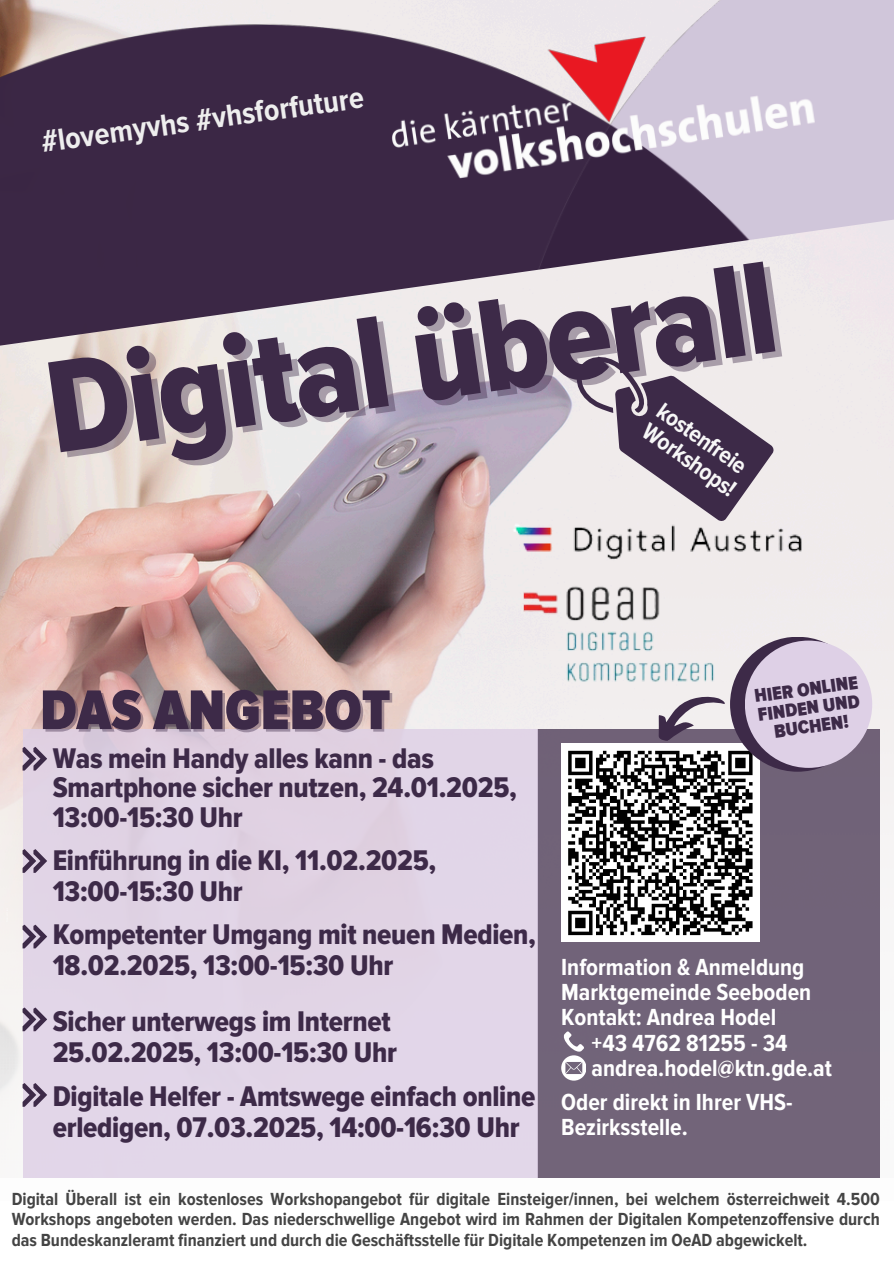
<style>
.page{position:relative;width:894px;height:1264px;background:#fff}
.page>*{position:absolute;margin:0;border:0;box-sizing:border-box;transform-origin:0 0}
.t1{font:135.75px "Proxima Nova Cond Extrabld";color:#3d2a48}
.t2{font:900 57.9px "Proxima Nova Cond";color:#3d2a48}
.t3{font:700 31.5px "Proxima Nova Cond";color:#eee}
.t4{font:29.55px/31px "Proxima Nova Cond Extrabld";letter-spacing:-.01em;color:#3d2a48}
.t5{font:600 27.45px "Proxima Nova Cond";color:#fff}
.t6{font:700 24.45px/25px "Proxima Nova Cond";color:#f7f7f7}
.t7{font:700 24.15px/25px "Proxima Nova Cond";color:#fff}
.t8{font:900 19.2px/18.8px "Proxima Nova Cond";color:#3d2a48;text-align:center}
.t9{font:700 18.15px/20.2px "Proxima Nova Cond";color:#444;text-align:justify}
.t10{font:15.9px "Proxima Nova Cond";color:#fff}
</style>
<div class="page">
<img style="left:0;top:346px;width:893px;height:200px">
<img style="left:0;top:546px;width:893px;height:631px">
<div style="left:537px;top:729px;width:342px;height:448px;background:#716479"></div>
<div style="left:561px;top:743px;width:198px;height:199px;background:#fff"></div>
<div style="left:23px;top:729px;width:514px;height:448px;background:#ded0e6"></div>
<img style="left:505px;top:503px;width:316px;height:195px">
<svg style="left:564px;top:683px;width:191px;height:253px"></svg>
<div style="left:729px;top:636px;width:135px;height:135px;background:#3d2a48;border-radius:50%"></div>
<div style="left:744px;top:640px;width:127px;height:128px;background:#ded0e6;border-radius:50%"></div>
<img style="left:0;top:0;width:893px;height:346px">
<svg style="left:23px;top:849px;width:24px;height:23px"></svg>
<svg style="left:23px;top:924px;width:24px;height:24px"></svg>
<svg style="left:23px;top:1083px;width:24px;height:23px"></svg>
<svg style="left:23px;top:747px;width:24px;height:23px"></svg>
<svg style="left:23px;top:1007px;width:24px;height:24px"></svg>
<svg style="left:566px;top:325px;width:218px;height:217px;background:#b9b0b9"></svg>
<svg style="left:561px;top:1031px;width:24px;height:49px"></svg>
<p class="t5" style="left:141px;top:100px;width:277px;rotate:-8deg">#lovemyvhs #vhsforfuture</p>
<h3 class="t3" style="left:39px;top:124px;width:327px;rotate:-8deg">#lovemyvhs #vhsforfuture</h3>
<h4 class="t10" style="left:258px;top:105px;width:99px;rotate:-8deg">volkshochschule</h4>
<p class="t10" style="left:144px;top:119px;width:72px;rotate:-8deg">#lovemyvhs</p>
<p class="t10" style="left:40px;top:134px;width:81px;rotate:-8deg">#vhsforfuture</p>
<h6 class="t1" style="left:36px;top:329px;width:736px;rotate:-8deg">Digital überall</h6>
<p class="t6" style="left:665px;top:398px;width:110px;rotate:35deg">kostenfreie<br>Workshops!</p>
<h3 class="t2" style="left:40px;top:675px;width:352px">DAS ANGEBOT</h3>
<h1 class="t4" style="left:53px;top:743px;width:465px;line-height:29.4px">Was mein Handy alles kann - das<br>Smartphone sicher nutzen, 24.01.2025,<br>13:00-15:30 Uhr</h1>
<p class="t4" style="left:53px;top:844px;width:385px">Einführung in die KI, 11.02.2025,<br>13:00-15:30 Uhr</p>
<h5 class="t4" style="left:53px;top:919px;width:484px">Kompetenter Umgang mit neuen Medien,<br>18.02.2025, 13:00-15:30 Uhr</h5>
<p class="t4" style="left:53px;top:1006px;width:345px">Sicher unterwegs im Internet<br>25.02.2025, 13:00-15:30 Uhr</p>
<p class="t4" style="left:53px;top:1081px;width:484px">Digitale Helfer - Amtswege einfach online erledigen, 07.03.2025, 14:00-16:30 Uhr</p>
<h3 class="t8" style="left:753px;top:687px;width:105px;rotate:-8deg">HIER ONLINE<br>FINDEN UND<br>BUCHEN!</h3>
<p class="t7" style="left:561px;top:955px;width:245px">Information &amp; Anmeldung</p>
<p class="t7" style="left:561px;top:980px;width:251px">Marktgemeinde Seeboden</p>
<p class="t7" style="left:561px;top:1005px;width:216px">Kontakt: Andrea Hodel</p>
<p class="t7" style="left:591px;top:1030px;width:197px">+43 4762 81255 - 34</p>
<p class="t7" style="left:591px;top:1055px;width:242px">andrea.hodel@ktn.gde.at</p>
<h3 class="t7" style="left:561px;top:1089px;width:233px">Oder direkt in Ihrer VHS-<br>Bezirksstelle.</h3>
<h2 class="t9" style="left:12px;top:1189px;width:869px">Digital Überall ist ein kostenloses Workshopangebot für digitale Einsteiger/innen, bei welchem österreichweit 4.500<br>Workshops angeboten werden. Das niederschwellige Angebot wird im Rahmen der Digitalen Kompetenzoffensive durch das Bundeskanzleramt finanziert und durch die Geschäftsstelle für Digitale Kompetenzen im OeAD abgewickelt.</h2>
</div>
